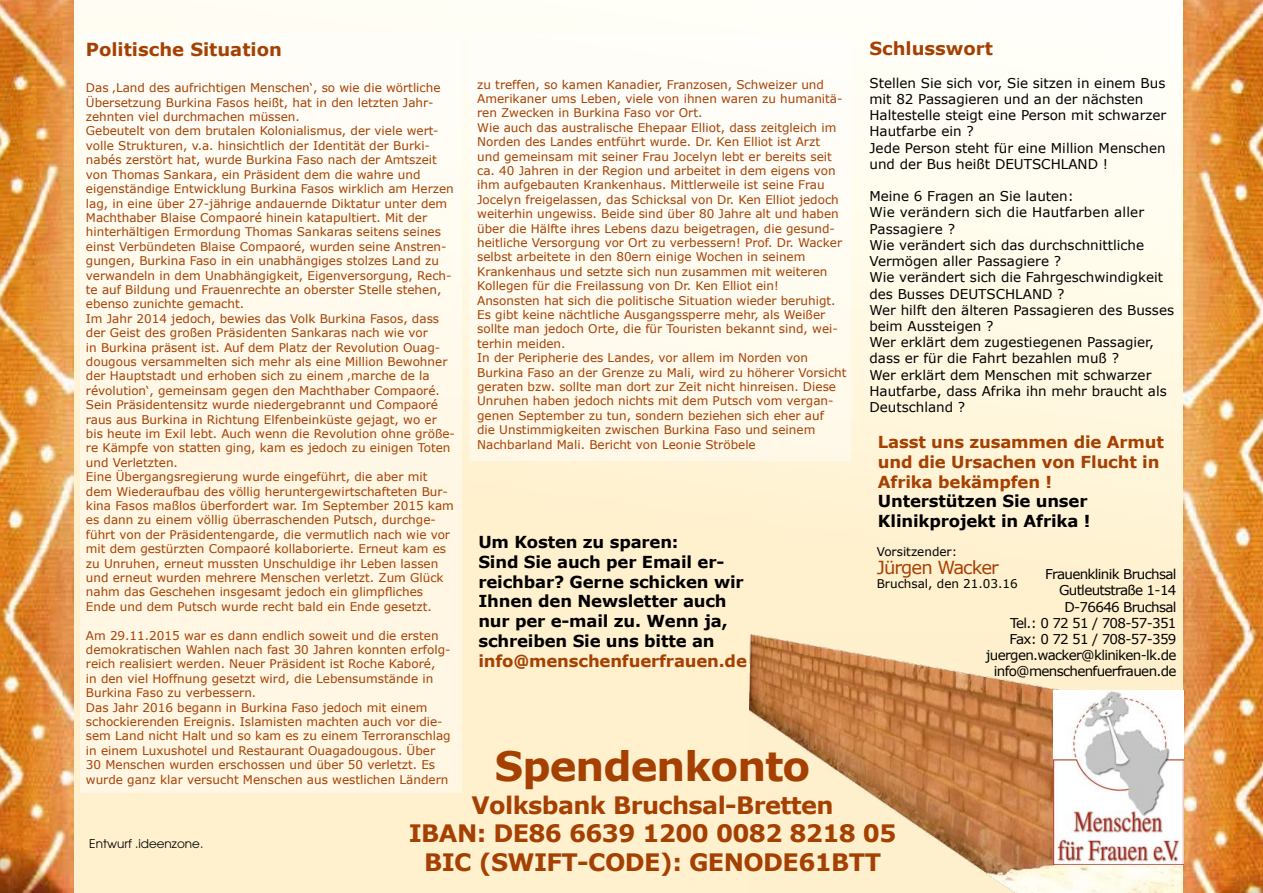
<style>
.page{position:relative;width:1263px;height:893px;background:#fff}
.page>*{position:absolute;margin:0;border:0;box-sizing:border-box;transform-origin:0 0}
.t1{font:700 40.5px "Verdana";letter-spacing:-.025em;color:#a54003}
.t2{font:700 24px/28.8px "Verdana";letter-spacing:-.025em;color:#a54003;text-align:center}
.t3{font:700 18px "Verdana";color:#a54003}
.t4{font:18px "Verdana";letter-spacing:-.05em;color:#a54003}
.t5{font:700 16.5px/19.8px "Verdana";letter-spacing:-.01em;color:#000}
.t6{font:700 16.5px/19.8px "Verdana";letter-spacing:-.01em;color:#a54003}
.t7{font:13.5px/16.2px "Verdana";color:#000}
.t8{font:13.5px/16.2px "Verdana";letter-spacing:-.05em;color:#000;text-align:right}
.t9{font:12px/14.4px "Verdana";color:#a54003}
.t10{font:12px "Verdana";color:#000}
.t11{font:12px "Avant Garde";color:#000}
</style>
<div class="page">
<div style="left:0;top:0;width:1263px;height:893px;background:linear-gradient(to bottom,#fffff7,#ffeec4)"></div>
<img style="left:749px;top:635px;width:434px;height:258px">
<img style="left:0;top:0;width:73px;height:893px">
<img style="left:1183px;top:0;width:80px;height:893px">
<div style="left:469px;top:35px;width:382px;height:426px;background:#fffcf1"></div>
<div style="left:80px;top:35px;width:381px;height:758px;background:linear-gradient(to right,#fff9e9,#fff9ea)"></div>
<img style="left:1053px;top:691px;width:130px;height:174px">
<h3 class="t3" style="left:869px;top:37px;width:125px">Schlusswort</h3>
<p class="t7" style="left:869px;top:75px;width:298px">Stellen Sie sich vor, Sie sitzen in einem Bus mit 82 Passagieren und an der nächsten Haltestelle steigt eine Person mit schwarzer Hautfarbe ein ?<br>Jede Person steht für eine Million Menschen und der Bus heißt DEUTSCHLAND !</p>
<p class="t7" style="left:869px;top:188px;width:306px">Meine 6 Fragen an Sie lauten:<br>Wie verändern sich die Hautfarben aller<br>Passagiere ?<br>Wie verändert sich das durchschnittliche<br>Vermögen aller Passagiere ?<br>Wie verändert sich die Fahrgeschwindigkeit des Busses DEUTSCHLAND ?<br>Wer hilft den älteren Passagieren des Busses beim Aussteigen ?<br>Wer erklärt dem zugestiegenen Passagier, dass er für die Fahrt bezahlen muß ?<br>Wer erklärt dem Menschen mit schwarzer<br>Hautfarbe, dass Afrika ihn mehr braucht als<br>Deutschland ?</p>
<h3 class="t6" style="left:878px;top:432px;width:287px">Lasst uns zusammen die Armut und die Ursachen von Flucht in<br>Afrika bekämpfen !</h3>
<h3 class="t5" style="left:878px;top:492px;width:214px">Unterstützen Sie unser<br>Klinikprojekt in Afrika !</h3>
<p class="t10" style="left:877px;top:544px;width:82px">Vorsitzender:</p>
<h3 class="t4" style="left:877px;top:556px;width:124px">Jürgen Wacker</h3>
<p class="t10" style="left:877px;top:576px;width:143px">Bruchsal, den 21.03.16</p>
<h3 class="t3" style="left:86px;top:38px;width:197px">Politische Situation</h3>
<p class="t9" style="left:86px;top:81px;width:371px">Das ‚Land des aufrichtigen Menschen‘, so wie die wörtliche Übersetzung Burkina Fasos heißt, hat in den letzten Jahr&shy;zehnten viel durchmachen müssen.<br>Gebeutelt von dem brutalen Kolonialismus, der viele wert&shy;volle Strukturen, v.a. hinsichtlich der Identität der Burki&shy;nabés zerstört hat, wurde Burkina Faso nach der Amtszeit von Thomas Sankara, ein Präsident dem die wahre und eigenständige Entwicklung Burkina Fasos wirklich am Herzen lag, in eine über 27-jährige andauernde Diktatur unter dem Machthaber Blaise Compaoré hinein katapultiert. Mit der hinterhältigen Ermordung Thomas Sankaras seitens seines einst Verbündeten Blaise Compaoré, wurden seine Anstren&shy;gungen, Burkina Faso in ein unabhängiges stolzes Land zu verwandeln in dem Unabhängigkeit, Eigenversorgung, Rech&shy;te auf Bildung und Frauenrechte an oberster Stelle stehen, ebenso zunichte gemacht.<br>Im Jahr 2014 jedoch, bewies das Volk Burkina Fasos, dass der Geist des großen Präsidenten Sankaras nach wie vor<br>in Burkina präsent ist. Auf dem Platz der Revolution Ouag&shy;dougous versammelten sich mehr als eine Million Bewohner der Hauptstadt und erhoben sich zu einem ‚marche de la révolution‘, gemeinsam gegen den Machthaber Compaoré.<br>Sein Präsidentensitz wurde niedergebrannt und Compaoré raus aus Burkina in Richtung Elfenbeinküste gejagt, wo er bis heute im Exil lebt. Auch wenn die Revolution ohne größe&shy;re Kämpfe von statten ging, kam es jedoch zu einigen Toten und Verletzten.<br>Eine Übergangsregierung wurde eingeführt, die aber mit dem Wiederaufbau des völlig heruntergewirtschafteten Bur&shy;kina Fasos maßlos überfordert war. Im September 2015 kam es dann zu einem völlig überraschenden Putsch, durchge&shy;führt von der Präsidentengarde, die vermutlich nach wie vor mit dem gestürzten Compaoré kollaborierte. Erneut kam es zu Unruhen, erneut mussten Unschuldige ihr Leben lassen und erneut wurden mehrere Menschen verletzt. Zum Glück nahm das Geschehen insgesamt jedoch ein glimpfliches Ende und dem Putsch wurde recht bald ein Ende gesetzt.</p>
<p class="t9" style="left:86px;top:628px;width:366px">Am 29.11.2015 war es dann endlich soweit und die ersten demokratischen Wahlen nach fast 30 Jahren konnten erfolg&shy;reich realisiert werden. Neuer Präsident ist Roche Kaboré,<br>in den viel Hoffnung gesetzt wird, die Lebensumstände in Burkina Faso zu verbessern.<br>Das Jahr 2016 begann in Burkina Faso jedoch mit einem schockierenden Ereignis. Islamisten machten auch vor die&shy;sem Land nicht Halt und so kam es zu einem Terroranschlag in einem Luxushotel und Restaurant Ouagadougous. Über 30 Menschen wurden erschossen und über 50 verletzt. Es wurde ganz klar versucht Menschen aus westlichen Ländern</p>
<p class="t9" style="left:477px;top:77px;width:371px">zu treffen, so kamen Kanadier, Franzosen, Schweizer und Amerikaner ums Leben, viele von ihnen waren zu humanitä&shy;ren Zwecken in Burkina Faso vor Ort.<br>Wie auch das australische Ehepaar Elliot, dass zeitgleich im Norden des Landes entführt wurde. Dr. Ken Elliot ist Arzt<br>und gemeinsam mit seiner Frau Jocelyn lebt er bereits seit ca. 40 Jahren in der Region und arbeitet in dem eigens von ihm aufgebauten Krankenhaus. Mittlerweile ist seine Frau Jocelyn freigelassen, das Schicksal von Dr. Ken Elliot jedoch weiterhin ungewiss. Beide sind über 80 Jahre alt und haben über die Hälfte ihres Lebens dazu beigetragen, die gesund&shy;heitliche Versorgung vor Ort zu verbessern! Prof. Dr. Wacker selbst arbeitete in den 80ern einige Wochen in seinem Krankenhaus und setzte sich nun zusammen mit weiteren Kollegen für die Freilassung von Dr. Ken Elliot ein!<br>Ansonsten hat sich die politische Situation wieder beruhigt.<br>Es gibt keine nächtliche Ausgangssperre mehr, als Weißer sollte man jedoch Orte, die für Touristen bekannt sind, wei&shy;terhin meiden.<br>In der Peripherie des Landes, vor allem im Norden von Burkina Faso an der Grenze zu Mali, wird zu höherer Vorsicht geraten bzw. sollte man dort zur Zeit nicht hinreisen. Diese Unruhen haben jedoch nichts mit dem Putsch vom vergan&shy;genen September zu tun, sondern beziehen sich eher auf<br>die Unstimmigkeiten zwischen Burkina Faso und seinem Nachbarland Mali. Bericht von Leonie Ströbele</p>
<h3 class="t5" style="left:478px;top:532px;width:267px">Um Kosten zu sparen:<br>Sind Sie auch per Email er&shy;reichbar? Gerne schicken wir<br>Ihnen den Newsletter auch nur per e-mail zu. Wenn ja, schreiben Sie uns bitte an</h3>
<h3 class="t6" style="left:478px;top:651px;width:270px">info@menschenfuerfrauen.de</h3>
<p class="t8" style="left:986px;top:566px;width:192px">Frauenklinik Bruchsal<br>Gutleutstraße 1-14<br>D-76646 Bruchsal<br>Tel.: 0 72 51 / 708-57-351<br>Fax: 0 72 51 / 708-57-359 juergen.wacker@kliniken-lk.de info@menschenfuerfrauen.de</p>
<h1 class="t1" style="left:495px;top:739px;width:317px">Spendenkonto</h1>
<h2 class="t2" style="left:409px;top:791px;width:489px">Volksbank Bruchsal-Bretten<br>IBAN: DE86 6639 1200 0082 8218 05<br>BIC (SWIFT-CODE): GENODE61BTT</h2>
<p class="t11" style="left:89px;top:837px;width:116px">Entwurf .ideenzone.</p>
</div>
